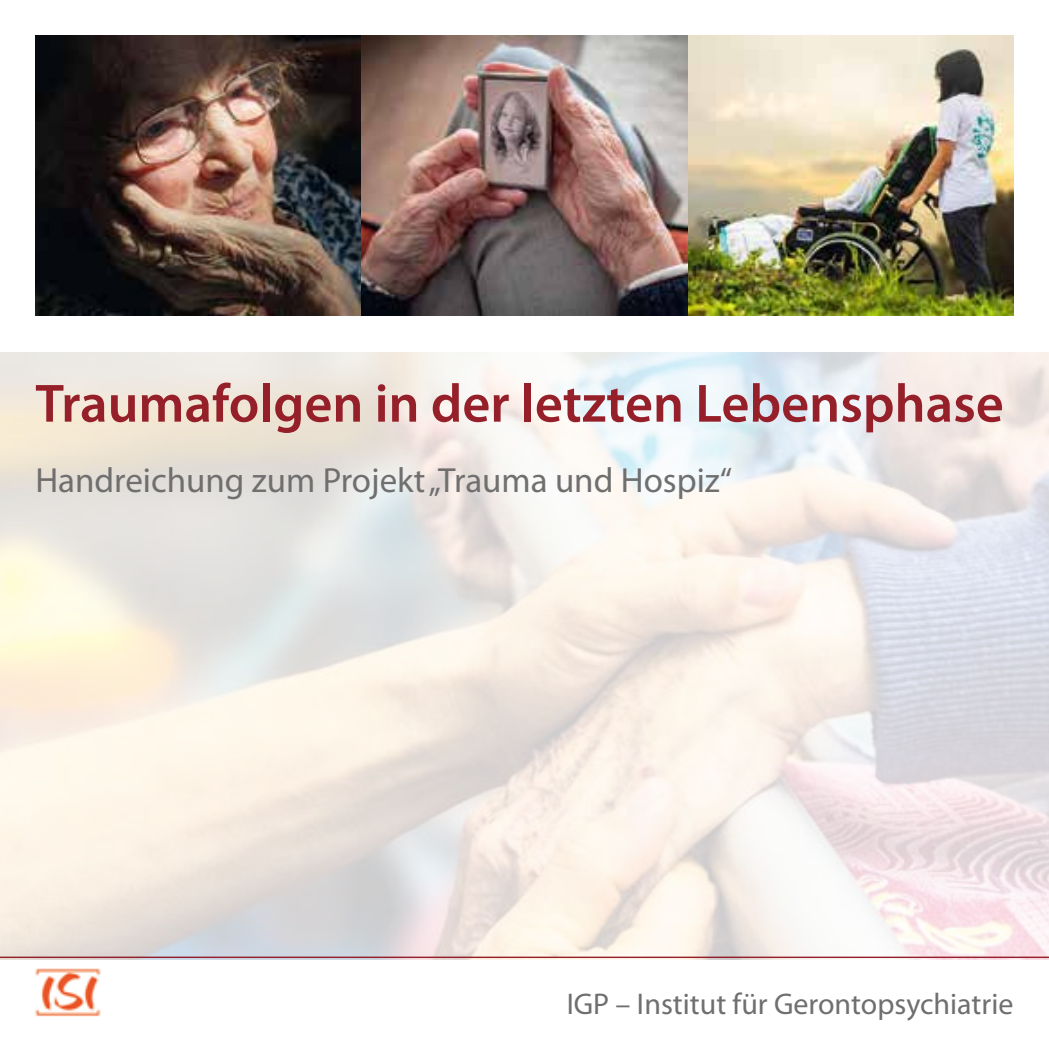
<style>
.page{position:relative;width:1049px;height:1049px;background:#fff}
.page>*{position:absolute;margin:0;border:0;box-sizing:border-box;transform-origin:0 0}
.t1{font:600 54.25px "Myriad Pro";color:#962029}
.t2{font:35px "Myriad Pro";color:#706f6f}
.t3{font:30px "Myriad Pro";color:#706f6f}
</style>
<div class="page">
<img style="left:35px;top:968px;width:66px;height:49px">
<hr style="left:0;top:957px;width:1049px;height:1px;background:#962029">
<img style="left:35px;top:35px;width:978px;height:280px">
<h1 class="t1" style="left:35px;top:369px;width:970px">Traumafolgen in der letzten Lebensphase</h1>
<p class="t2" style="left:35px;top:459px;width:698px">Handreichung zum Projekt „Trauma und Hospiz“</p>
<p class="t3" style="left:567px;top:985px;width:448px">IGP – Institut für Gerontopsychiatrie</p>
</div>
